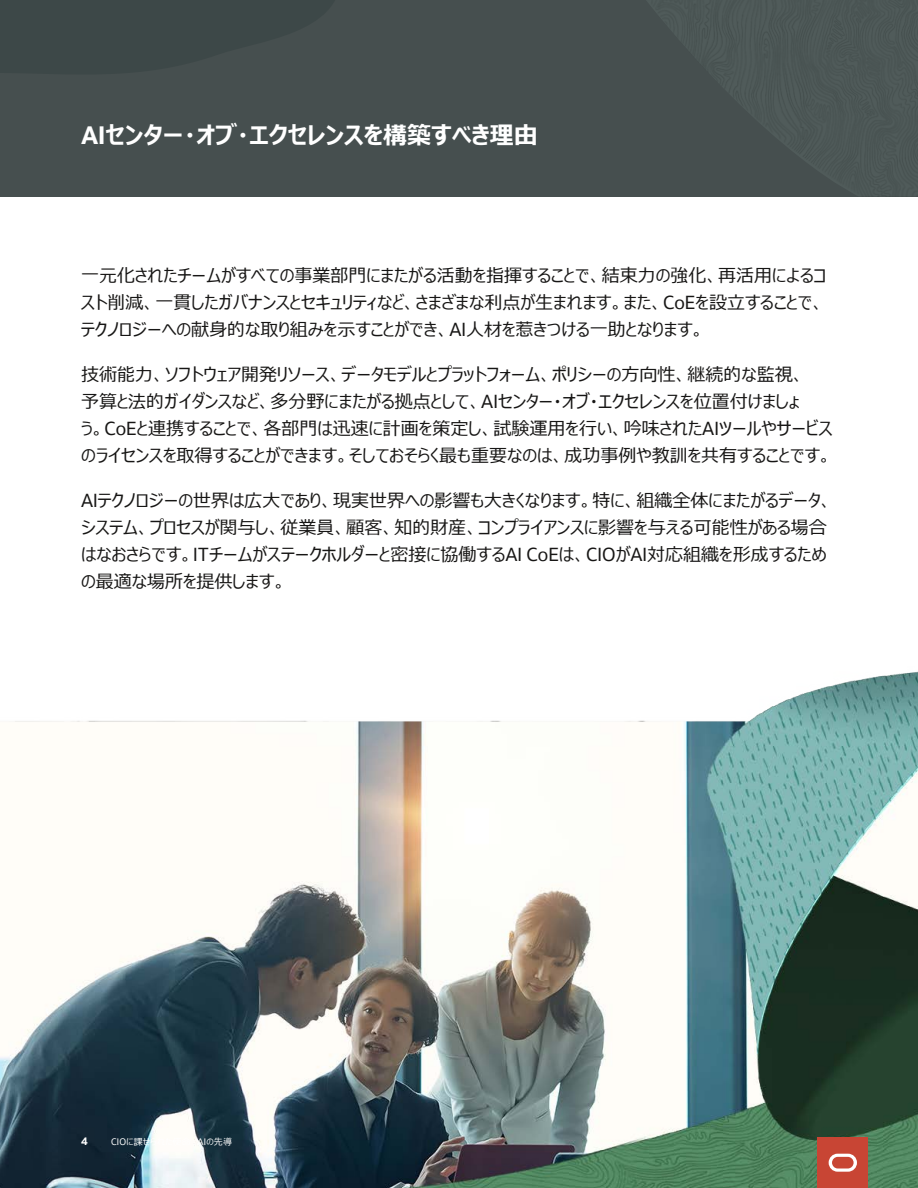
<style>
.page{position:relative;width:918px;height:1188px;background:#fff}
.page>*{position:absolute;margin:0;border:0;box-sizing:border-box;transform-origin:0 0}
.A__Subhead_chapters{font:700 24px "Meiryo UI";color:#fff}
.A__Body_Text{font:18px/27px "Meiryo UI";color:#171615}
.t1{font:700 10.5px "Oracle Sans";color:#fff}
.t2{font:9px "Meiryo UI";letter-spacing:.025em;color:#fff}
.s1{font-family:"Oracle Sans"}
</style>
<div class="page">
<div style="left:0;top:0;width:918px;height:196px;background:#464f4f"></div>
<img style="left:647px;top:0;width:271px;height:196px">
<img style="left:0;top:671px;width:918px;height:517px">
<div style="left:818px;top:1137px;width:50px;height:51px;background:#c84534"></div>
<svg style="left:829px;top:1154px;width:28px;height:18px"></svg>
<p class="A__Subhead_chapters" style="left:81px;top:118px;width:458px"><span class="s1">AI</span>センター・オブ・エクセレンスを構築すべき理由</p>
<p class="A__Body_Text" style="left:81px;top:263px;width:747px;text-align:justify">一元化されたチームがすべての事業部門にまたがる活動を指揮することで、結束力の強化、再活用によるコスト削減、一貫したガバナンスとセキュリティなど、さまざまな利点が生まれます。また、<span class="s1">CoE</span>を設立することで、テクノロジーへの献身的な取り組みを示すことができ、<span class="s1">AI</span>人材を惹きつける一助となります。</p>
<p class="A__Body_Text" style="left:81px;top:362px;width:753px">技術能力、ソフトウェア開発リソース、データモデルとプラットフォーム、ポリシーの方向性、継続的な監視、<br>予算と法的ガイダンスなど、多分野にまたがる拠点として、<span class="s1">AI</span>センター・オブ・エクセレンスを位置付けましょ<br>う。<span class="s1">CoE</span>と連携することで、各部門は迅速に計画を策定し、試験運用を行い、吟味された<span class="s1">AI</span>ツールやサービスのライセンスを取得することができます。そしておそらく最も重要なのは、成功事例や教訓を共有することです。</p>
<p class="A__Body_Text" style="left:81px;top:488px;width:753px"><span class="s1">AI</span>テクノロジーの世界は広大であり、現実世界への影響も大きくなります。特に、組織全体にまたがるデータ、システム、プロセスが関与し、従業員、顧客、知的財産、コンプライアンスに影響を与える可能性がある場合はなおさらです。<span class="s1">IT</span>チームがステークホルダーと密接に協働する<span class="s1">AI CoE</span>は、<span class="s1">CIO</span>が<span class="s1">AI</span>対応組織を形成するための最適な場所を提供します。</p>
<p class="t1" style="left:81px;top:1135px;width:8px">4</p>
<p class="t2" style="left:111px;top:1136px;width:123px"><span class="s1">CIO</span>に課せられた使命：<span class="s1">AI</span>の先導</p>
</div>
